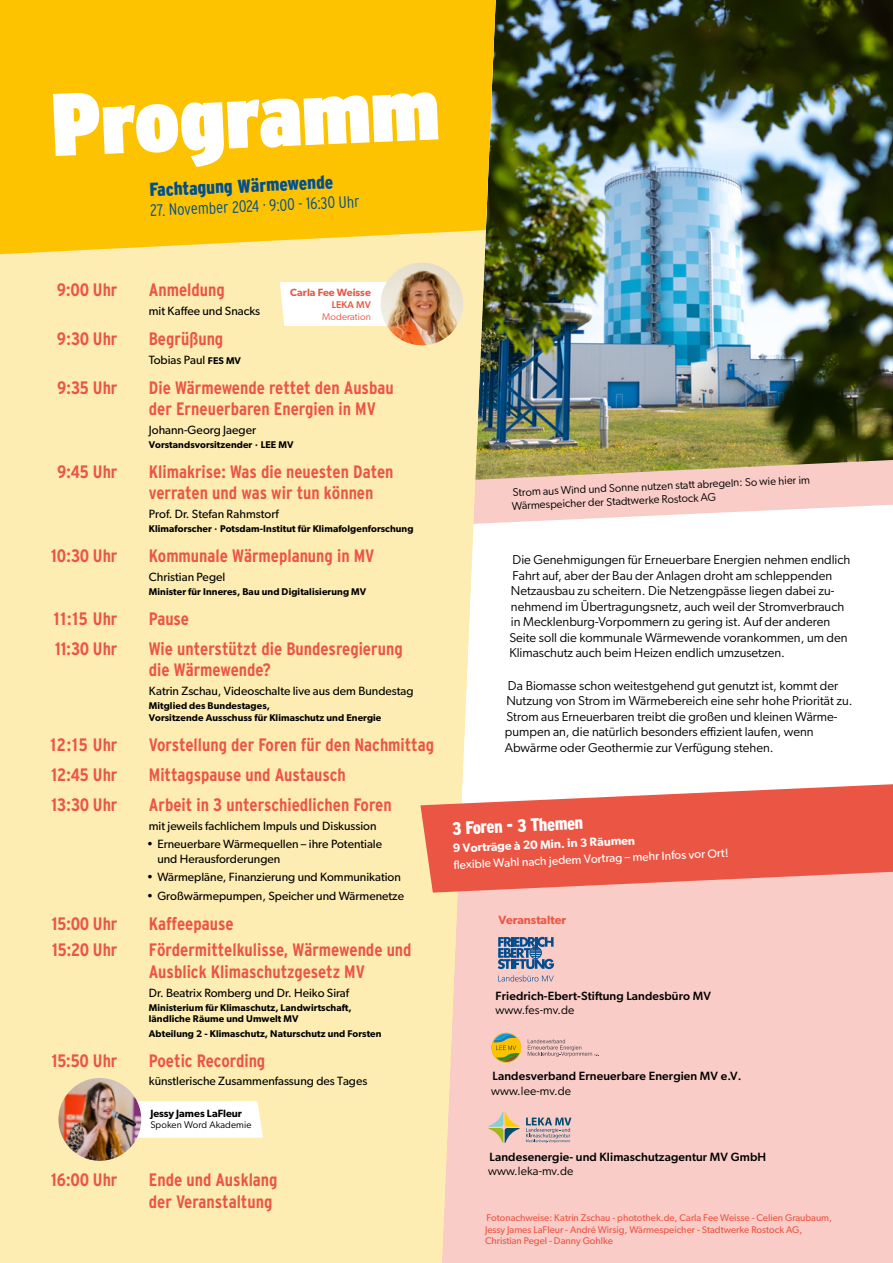
<style>
.page{position:relative;width:893px;height:1263px;background:#fff}
.page>*{position:absolute;margin:0;border:0;box-sizing:border-box;transform-origin:0 0}
.t1{font:900 88.65px "Interstate Condensed";color:#fff}
.t2{font:900 18.75px "Interstate Condensed";color:#004f91}
.t3{font:700 18px/21.6px "Interstate Condensed";color:#eb5644}
.t4{font:900 18px "Interstate Condensed";color:#fff}
.t5{font:300 16.5px "Interstate Condensed";color:#004f91}
.t6{font:12.9px/15.5px "Gibson";color:#000}
.t7{font:12px/14.4px "Gibson";color:#000}
.t8{font:500 12px "Gibson";letter-spacing:.01em;color:#000}
.t9{font:12px "Gibson";color:#fff}
.t10{font:12px "Gibson";letter-spacing:.01em;color:#000}
.t11{font:600 12px "Gibson";color:#fff}
.t12{font:600 12px "Gibson";color:#eb5644}
.t13{font:11.25px/14px "Gibson";color:#000}
.t14{font:600 10.5px "Gibson";color:#000}
.t15{font:600 10.5px "Gibson";color:#eb5644}
.t16{font:600 9.75px/11.7px "Gibson";letter-spacing:.01em;color:#000}
.t17{font:9.75px/11.7px "Gibson";color:#eb5644}
.t18{font:9.75px "Gibson";letter-spacing:.01em;color:#000}
.t19{font:9.75px "Gibson";letter-spacing:.01em;color:#eb5644}
.t20{font:500 9.75px "Gibson";letter-spacing:.01em;color:#eb5644}
.s1{font-weight:600;font-size:9.75px}
</style>
<div class="page">
<svg style="left:496px;top:480px;width:397px;height:43px;fill:#f9ccc7"></svg>
<img style="left:496px;top:0;width:397px;height:480px">
<div style="left:432px;top:863px;width:461px;height:400px;background:#f9ccc7"></div>
<div style="left:0;top:254px;width:496px;height:1009px;background:#feedb3"></div>
<div style="left:0;top:0;width:496px;height:254px;background:#fdc300"></div>
<svg style="left:420px;top:784px;width:473px;height:109px;fill:#eb5644"></svg>
<svg style="left:142px;top:1101px;width:121px;height:37px"></svg>
<img style="left:58px;top:1078px;width:84px;height:83px">
<svg style="left:280px;top:282px;width:107px;height:44px"></svg>
<img style="left:381px;top:263px;width:82px;height:82px;border-radius:41px">
<svg style="left:488px;top:1112px;width:32px;height:31px"></svg>
<svg style="left:526px;top:1117px;width:45px;height:26px"></svg>
<svg style="left:491px;top:1033px;width:30px;height:29px"></svg>
<svg style="left:493px;top:1033px;width:26px;height:30px"></svg>
<svg style="left:528px;top:1039px;width:71px;height:18px"></svg>
<svg style="left:498px;top:937px;width:56px;height:32px"></svg>
<svg style="left:498px;top:975px;width:56px;height:6px"></svg>
<h1 class="t1" style="left:50px;top:73px;width:389px;rotate:-2deg">Programm</h1>
<h2 class="t2" style="left:149px;top:179px;width:185px;rotate:-2deg">Fachtagung Wärmewende</h2>
<p class="t5" style="left:150px;top:200px;width:211px;rotate:-2deg">27. November 2024 · 9:00 - 16:30 Uhr</p>
<h3 class="t3" style="left:57px;top:279px;width:62px">9:00 Uhr</h3>
<h3 class="t3" style="left:149px;top:279px;width:78px">Anmeldung</h3>
<p class="t7" style="left:149px;top:303px;width:113px">mit Kaffee und Snacks</p>
<h3 class="t3" style="left:57px;top:328px;width:62px">9:30 Uhr</h3>
<h3 class="t3" style="left:149px;top:328px;width:76px">Begrüßung</h3>
<p class="t7" style="left:149px;top:352px;width:94px">Tobias Paul <span class="s1">FES MV</span></p>
<h3 class="t3" style="left:57px;top:376px;width:62px">9:35 Uhr</h3>
<h3 class="t3" style="left:149px;top:376px;width:246px">Die Wärmewende rettet den Ausbau der Erneuerbaren Energien in MV</h3>
<p class="t7" style="left:149px;top:422px;width:109px">Johann-Georg Jaeger</p>
<p class="t16" style="left:149px;top:438px;width:146px">Vorstandsvorsitzender · LEE MV</p>
<h3 class="t3" style="left:57px;top:461px;width:62px">9:45 Uhr</h3>
<h3 class="t3" style="left:149px;top:461px;width:246px">Klimakrise: Was die neuesten Daten verraten und was wir tun können</h3>
<p class="t7" style="left:149px;top:507px;width:131px">Prof. Dr. Stefan Rahmstorf</p>
<p class="t16" style="left:149px;top:522px;width:266px">Klimaforscher · Potsdam-Institut für Klimafolgenforschung</p>
<h3 class="t3" style="left:51px;top:545px;width:68px">10:30 Uhr</h3>
<h3 class="t3" style="left:149px;top:545px;width:227px">Kommunale Wärmeplanung in MV</h3>
<p class="t7" style="left:149px;top:569px;width:78px">Christian Pegel</p>
<p class="t16" style="left:149px;top:585px;width:219px">Minister für Inneres, Bau und Digitalisierung MV</p>
<h3 class="t3" style="left:54px;top:607px;width:65px">11:15 Uhr</h3>
<h3 class="t3" style="left:149px;top:607px;width:42px">Pause</h3>
<h3 class="t3" style="left:55px;top:637px;width:64px">11:30 Uhr</h3>
<h3 class="t3" style="left:149px;top:637px;width:255px">Wie unterstützt die Bundesregierung die Wärmewende?</h3>
<p class="t7" style="left:149px;top:683px;width:266px">Katrin Zschau, Videoschalte live aus dem Bundestag</p>
<p class="t16" style="left:149px;top:699px;width:234px">Mitglied des Bundestages,<br>Vorsitzende Ausschuss für Klimaschutz und Energie</p>
<h3 class="t3" style="left:50px;top:733px;width:69px">12:15 Uhr</h3>
<h3 class="t3" style="left:149px;top:733px;width:287px">Vorstellung der Foren für den Nachmittag</h3>
<h3 class="t3" style="left:51px;top:763px;width:68px">12:45 Uhr</h3>
<h3 class="t3" style="left:149px;top:763px;width:199px">Mittagspause und Austausch</h3>
<h3 class="t3" style="left:52px;top:794px;width:67px">13:30 Uhr</h3>
<h3 class="t3" style="left:149px;top:794px;width:244px">Arbeit in 3 unterschiedlichen Foren</h3>
<p class="t7" style="left:149px;top:818px;width:229px">mit jeweils fachlichem Impuls und Diskussion</p>
<p class="t7" style="left:157px;top:837px;width:226px;text-indent:-11px">• Erneuerbare Wärmequellen – ihre Potentiale und Herausforderungen</p>
<p class="t7" style="left:147px;top:870px;width:256px">• Wärmepläne, Finanzierung und Kommunikation</p>
<p class="t7" style="left:147px;top:888px;width:259px">• Großwärmepumpen, Speicher und Wärmenetze</p>
<h3 class="t3" style="left:52px;top:913px;width:67px">15:00 Uhr</h3>
<h3 class="t3" style="left:149px;top:913px;width:86px">Kaffeepause</h3>
<h3 class="t3" style="left:52px;top:939px;width:67px">15:20 Uhr</h3>
<h3 class="t3" style="left:149px;top:939px;width:264px">Fördermittelkulisse, Wärmewende und<br>Ausblick Klimaschutzgesetz MV</h3>
<p class="t7" style="left:149px;top:985px;width:202px">Dr. Beatrix Romberg und Dr. Heiko Siraf</p>
<p class="t16" style="left:149px;top:1001px;width:204px">Ministerium für Klimaschutz, Landwirtschaft, ländliche Räume und Umwelt MV</p>
<p class="t16" style="left:149px;top:1027px;width:234px">Abteilung 2 - Klimaschutz, Naturschutz und Forsten</p>
<h3 class="t3" style="left:52px;top:1049px;width:67px">15:50 Uhr</h3>
<h3 class="t3" style="left:149px;top:1049px;width:118px">Poetic Recording</h3>
<p class="t7" style="left:149px;top:1074px;width:220px">künstlerische Zusammenfassung des Tages</p>
<p class="t15" style="left:290px;top:286px;width:82px">Carla Fee Weisse</p>
<p class="t20" style="left:332px;top:299px;width:41px">LEKA MV</p>
<p class="t19" style="left:322px;top:310px;width:50px">Moderation</p>
<p class="t14" style="left:150px;top:1107px;width:93px">Jessy James LaFleur</p>
<p class="t18" style="left:150px;top:1119px;width:103px">Spoken Word Akademie</p>
<h3 class="t3" style="left:51px;top:1169px;width:68px">16:00 Uhr</h3>
<h3 class="t3" style="left:149px;top:1169px;width:130px">Ende und Ausklang der Veranstaltung</h3>
<p class="t13" style="left:511px;top:484px;width:300px;rotate:-2deg">Strom aus Wind und Sonne nutzen statt abregeln: So wie hier im<br>Wärmespeicher der Stadtwerke Rostock AG</p>
<p class="t6" style="left:509px;top:552px;width:343px">Die Genehmigungen für Erneuerbare Energien nehmen endlich Fahrt auf, aber der Bau der Anlagen droht am schleppenden Netzausbau zu scheitern. Die Netzengpässe liegen dabei zu&shy;nehmend im Übertragungsnetz, auch weil der Stromverbrauch in Mecklenburg-Vorpommern zu gering ist. Auf der anderen Seite soll die kommunale Wärmewende vorankommen, um den Klimaschutz auch beim Heizen endlich umzusetzen.</p>
<p class="t6" style="left:505px;top:677px;width:349px">Da Biomasse schon weitestgehend gut genutzt ist, kommt der Nutzung von Strom im Wärmebereich eine sehr hohe Priorität zu.<br>Strom aus Erneuerbaren treibt die großen und kleinen Wärme&shy;pumpen an, die natürlich besonders effizient laufen, wenn Abwärme oder Geothermie zur Verfügung stehen.</p>
<h3 class="t4" style="left:452px;top:818px;width:133px;rotate:-2deg">3 Foren - 3 Themen</h3>
<p class="t11" style="left:453px;top:842px;width:184px;rotate:-3deg">9 Vorträge à 20 Min. in 3 Räumen</p>
<p class="t9" style="left:453px;top:859px;width:277px;rotate:-3deg">fl exible Wahl nach jedem Vortrag – mehr Infos vor Ort!</p>
<p class="t12" style="left:499px;top:912px;width:69px">Veranstalter</p>
<p class="t8" style="left:496px;top:989px;width:217px">Friedrich-Ebert-Stiftung Landesbüro MV</p>
<p class="t10" style="left:496px;top:1003px;width:80px">www.fes-mv.de</p>
<p class="t8" style="left:493px;top:1069px;width:250px">Landesverband Erneuerbare Energien MV e.V.</p>
<p class="t10" style="left:491px;top:1083px;width:82px">www.lee-mv.de</p>
<p class="t8" style="left:490px;top:1150px;width:278px">Landesenergie- und Klimaschutzagentur MV GmbH</p>
<p class="t10" style="left:488px;top:1164px;width:87px">www.leka-mv.de</p>
<p class="t17" style="left:485px;top:1211px;width:349px">Fotonachweise: Katrin Zschau - photothek.de, Carla Fee Weisse - Celien Graubaum,<br>Jessy James LaFleur - André Wirsig, Wärmespeicher - Stadtwerke Rostock AG,<br>Christian Pegel - Danny Gohlke</p>
</div>
